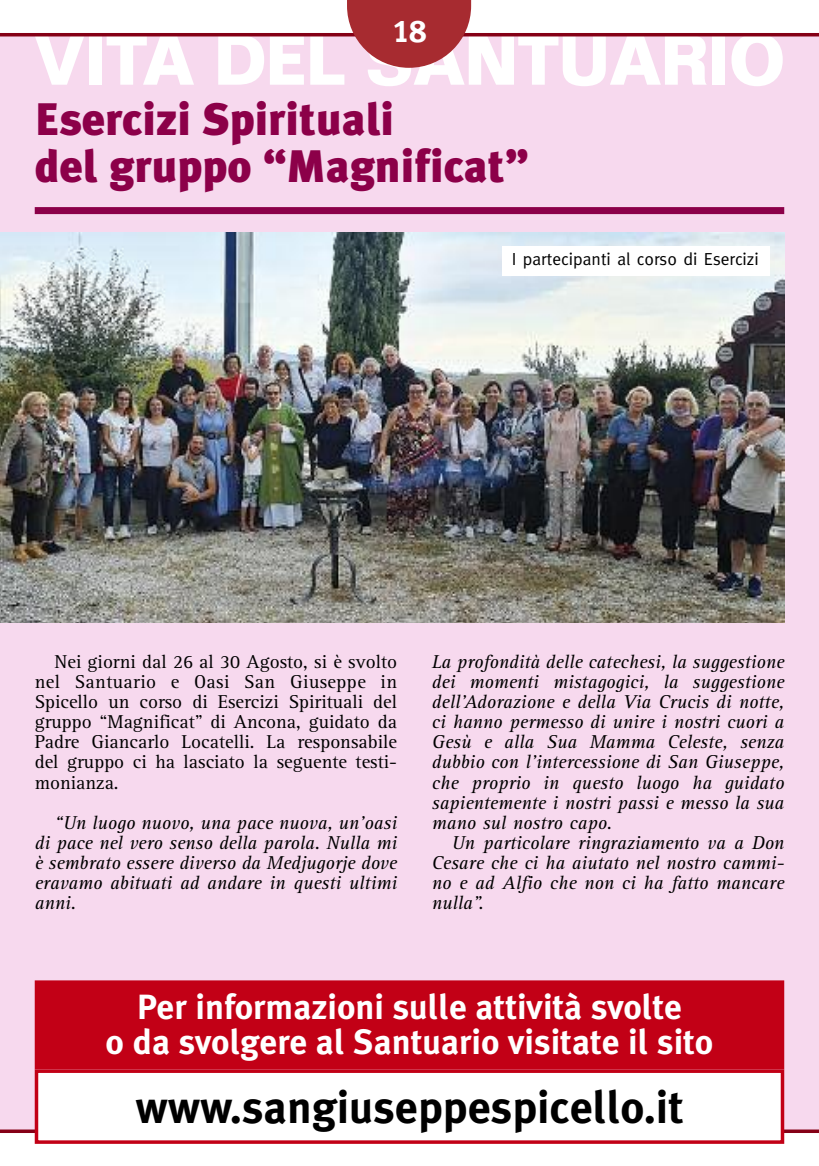
<style>
.page{position:relative;width:819px;height:1166px;background:#fff}
.page>*{position:absolute;margin:0;border:0;box-sizing:border-box;transform-origin:0 0}
.t1{font:700 70px "Folio Std";letter-spacing:-.015em;color:#fff;scale:.9 1}
.t2{font:900 45.5px/47.2px "Meta Plus";color:#8c0049}
.t3{font:700 45.5px "Meta Plus";color:#000}
.t4{font:700 35px/35px "Meta Plus";color:#fff;text-align:center}
.t5{font:31.5px "Meta Plus Bold Caps";color:#fff}
.t6{font:italic 19.25px/20.1px "Rotis Serif";color:#000;text-align:justify}
.t7{font:19.25px/20.1px "Rotis Serif";color:#000;text-align:justify}
.t8{font:17.5px "Meta";color:#000}
</style>
<div class="page">
<div style="left:0;top:35px;width:819px;height:1096px;background:#f7d9ee"></div>
<img style="left:0;top:233px;width:784px;height:389px">
<div style="left:502px;top:246px;width:267px;height:30px;background:#fff"></div>
<hr style="left:0;top:33px;width:819px;height:3px;background:#850016">
<svg style="left:0;top:1129px;width:819px;height:4px"></svg>
<svg style="left:347px;top:0;width:124px;height:68px"></svg>
<div style="left:35px;top:207px;width:749px;height:7px;background:#8c0049"></div>
<div style="left:38px;top:984px;width:742px;height:82px;background:#c20016"></div>
<div style="left:35px;top:980px;width:749px;height:89px;border:4px solid #c20016"></div>
<div style="left:38px;top:1073px;width:742px;height:67px;background:#fff"></div>
<div style="left:35px;top:1069px;width:749px;height:75px;border:4px solid #c20016"></div>
<h3 class="t5" style="left:392px;top:13px;width:35px">18</h3>
<h1 class="t1" style="left:34px;top:35px;width:836px">VITA DEL SANTUARIO</h1>
<h2 class="t2" style="left:35px;top:96px;width:494px">Esercizi Spirituali<br>del gruppo “Magnificat”</h2>
<p class="t8" style="left:511px;top:249px;width:248px">I partecipanti al corso di Esercizi</p>
<p class="t7" style="left:35px;top:653px;width:364px;text-indent:20px">Nei giorni dal 26 al 30 Agosto, si è svolto nel Santuario e Oasi San Giuseppe in Spicello un corso di Esercizi Spirituali del gruppo “Magnificat” di Ancona, guidato da Padre Giancarlo Locatelli. La responsabile del gruppo ci ha lasciato la seguente testi&shy;monianza.</p>
<p class="t6" style="left:35px;top:814px;width:364px;text-indent:20px">“Un luogo nuovo, una pace nuova, un’oasi di pace nel vero senso della parola. Nulla mi è sembrato essere diverso da Medjugorje dove eravamo abituati ad andare in questi ultimi anni.</p>
<p class="t6" style="left:432px;top:653px;width:354px">La profondità delle catechesi, la suggestione dei momenti mistagogici, la suggestione dell’Adorazione e della Via Crucis di notte, ci hanno permesso di unire i nostri cuori a Gesù e alla Sua Mamma Celeste, senza dubbio con l’intercessione di San Giuseppe, che proprio in questo luogo ha guidato sapientemente i nostri passi e messo la sua mano sul nostro capo.</p>
<p class="t6" style="left:432px;top:834px;width:354px;text-indent:20px">Un particolare ringraziamento va a Don Cesare che ci ha aiutato nel nostro cammi&shy;no e ad Alfio che non ci ha fatto mancare nulla”.</p>
<h3 class="t4" style="left:106px;top:989px;width:609px">Per informazioni sulle attività svolte<br>o da svolgere al Santuario visitate il sito</h3>
<h2 class="t3" style="left:135px;top:1080px;width:549px">www.sangiuseppespicello.it</h2>
</div>
